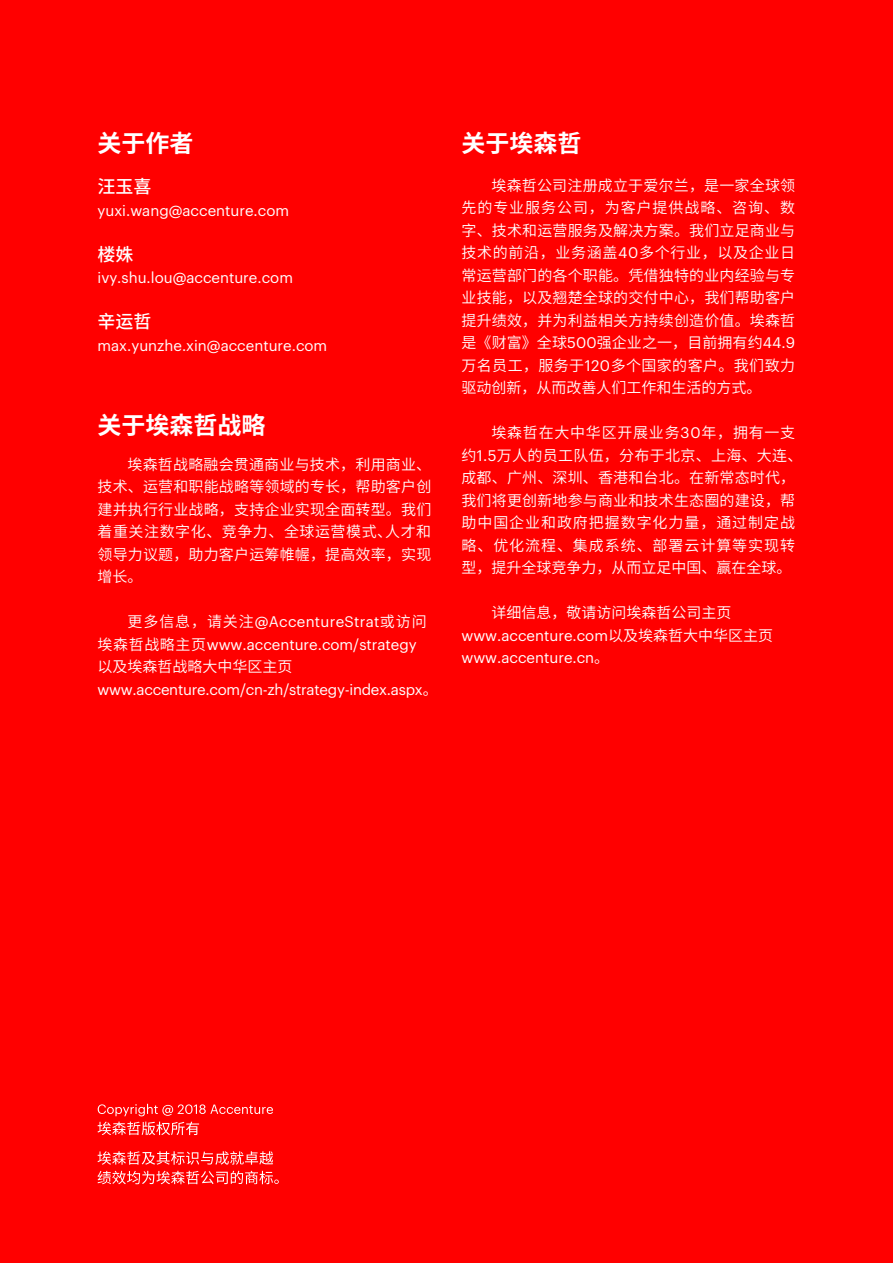
<style>
.page{position:relative;width:893px;height:1263px;background:#f00}
.page>*{position:absolute;margin:0;border:0;box-sizing:border-box;transform-origin:0 0}
.t1{font:700 24px "Source Han Sans SC";color:#fff}
.t2{font:500 18px "Source Han Sans SC";color:#fff}
.t3{font:15px/22.5px "Source Han Sans SC";letter-spacing:.01em;color:#fff;text-align:justify}
.t4{font:15px/22.5px "Graphik";color:#fff}
.s1{font-family:"Source Han Sans SC"}
.s2{font-family:"Graphik"}
</style>
<div class="page">
<svg style="left:98px;top:1104px;width:175px;height:31px"></svg>
<svg style="left:98px;top:1151px;width:175px;height:14px"></svg>
<svg style="left:98px;top:1171px;width:181px;height:13px"></svg>
<h1 class="t1" style="left:98px;top:130px;width:97px">关于作者</h1>
<h1 class="t1" style="left:461px;top:130px;width:121px">关于埃森哲</h1>
<p class="t2" style="left:98px;top:177px;width:55px">汪玉喜</p>
<p class="t4" style="left:98px;top:198px;width:193px">yuxi.wang@accenture.com</p>
<p class="t2" style="left:98px;top:244px;width:37px">楼姝</p>
<p class="t4" style="left:98px;top:265px;width:197px">ivy.shu.lou@accenture.com</p>
<p class="t2" style="left:98px;top:312px;width:55px">辛运哲</p>
<p class="t4" style="left:98px;top:333px;width:231px">max.yunzhe.xin@accenture.com</p>
<h1 class="t1" style="left:98px;top:412px;width:169px">关于埃森哲战略</h1>
<p class="t3" style="left:98px;top:453px;width:335px;text-indent:30px">埃森哲战略融会贯通商业与技术，利用商业、技术、运营和职能战略等领域的专长，帮助客户创建并执行行业战略，支持企业实现全面转型。我们着重关注数字化、竞争力、全球运营模式、人才和领导力议题，助力客户运筹帷幄，提高效率，实现增长。</p>
<p class="t4" style="left:98px;top:609px;width:331px;text-indent:30px"><span class="s1">更多信息，请关注</span>@AccentureStrat<span class="s1">或访问埃森哲战略主页</span>www.accenture.com/strategy</p>
<p class="t3" style="left:98px;top:656px;width:196px">以及埃森哲战略大中华区主页</p>
<p class="t4" style="left:98px;top:677px;width:342px">www.accenture.com/cn-zh/strategy-index.aspx<span class="s1">。</span></p>
<p class="t3" style="left:461px;top:174px;width:335px;text-indent:30px">埃森哲公司注册成立于爱尔兰，是一家全球领先的专业服务公司，为客户提供战略、咨询、数字、技术和运营服务及解决方案。我们立足商业与技术的前沿，业务涵盖<span class="s2">40</span>多个行业，以及企业日常运营部门的各个职能。凭借独特的业内经验与专业技能，以及翘楚全球的交付中心，我们帮助客户提升绩效，并为利益相关方持续创造价值。埃森哲是《财富》全球<span class="s2">500</span>强企业之一，目前拥有约<span class="s2">44.9</span>万名员工，服务于<span class="s2">120</span>多个国家的客户。我们致力驱动创新，从而改善人们工作和生活的方式。</p>
<p class="t3" style="left:461px;top:422px;width:342px;text-align:left;text-indent:30px">埃森哲在大中华区开展业务<span class="s2">30</span>年，拥有一支约<span class="s2">1.5</span>万人的员工队伍，分布于北京、上海、大连、成都、广州、深圳、香港和台北。在新常态时代，我们将更创新地参与商业和技术生态圈的建设，帮助中国企业和政府把握数字化力量，通过制定战略、优化流程、集成系统、部署云计算等实现转型，提升全球竞争力，从而立足中国、赢在全球。</p>
<p class="t3" style="left:491px;top:602px;width:241px">详细信息，敬请访问埃森哲公司主页</p>
<p class="t4" style="left:461px;top:623px;width:313px">www.accenture.com<span class="s1">以及埃森哲大中华区主页</span>www.accenture.cn<span class="s1">。</span></p>
</div>
